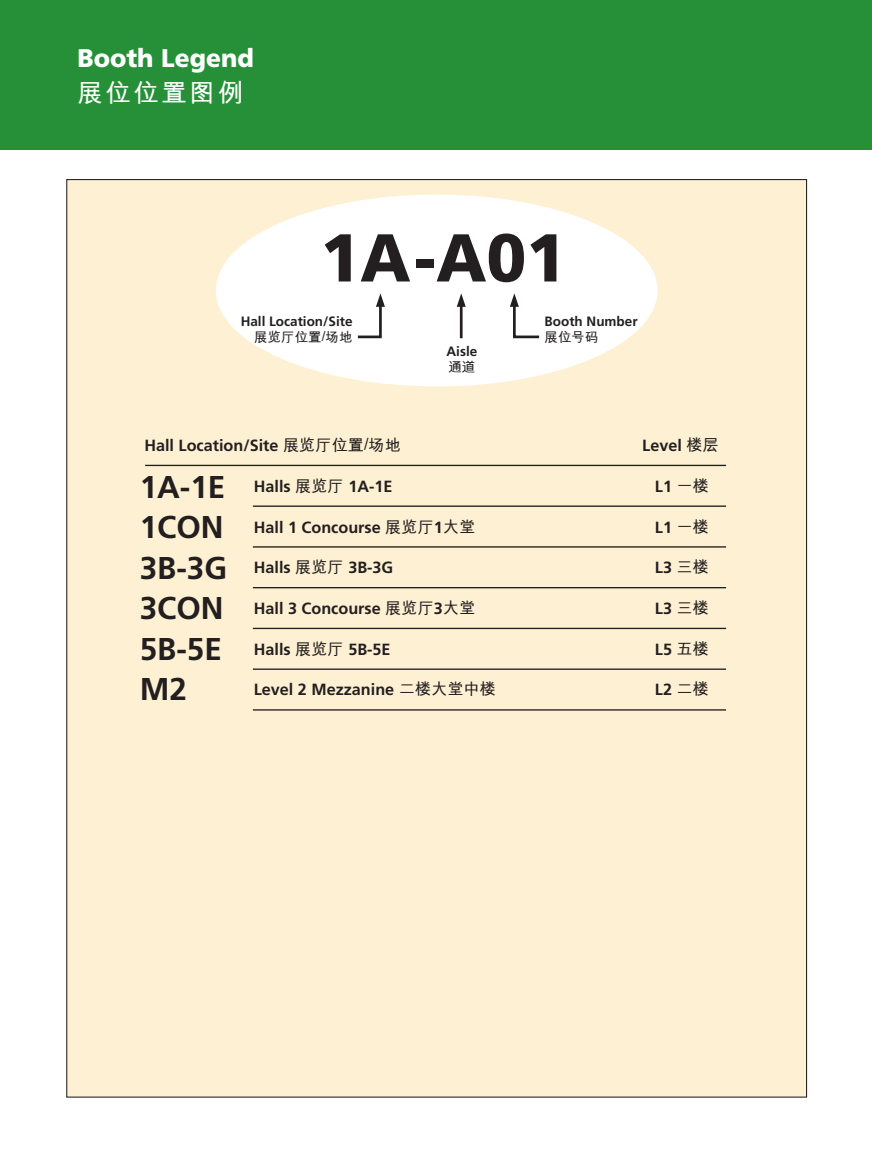
<style>
.page{position:relative;width:872px;height:1149px;background:#fff}
.page>*{position:absolute;margin:0;border:0;box-sizing:border-box;transform-origin:0 0}
.t1{font:900 67.5px "Frutiger";color:#231f20;scale:.96 1}
.t2{font:700 31.5px/40.5px "Frutiger";color:#231f20}
.t3{font:900 25.5px "Frutiger";color:#fff;scale:.96 1}
.t4{font:700 25.5px "M Hei GB5";letter-spacing:.1em;color:#fff}
.t5{font:700 16.2px "Frutiger";color:#231f20}
.t6{font:700 13.5px "Frutiger";color:#231f20}
.t7{font:700 13.5px "M Hei GB5";color:#231f20}
.s1{font-family:"M Hei GB5"}
</style>
<div class="page">
<div style="left:67px;top:179px;width:739px;height:917px;background:#fef1d3"></div>
<hr style="left:145px;top:464px;width:581px;height:2px;background:#231f20">
<hr style="left:253px;top:505px;width:473px;height:1px;background:#231f20">
<hr style="left:253px;top:546px;width:473px;height:1px;background:#231f20">
<hr style="left:253px;top:587px;width:473px;height:1px;background:#231f20">
<hr style="left:253px;top:627px;width:473px;height:2px;background:#231f20">
<hr style="left:253px;top:668px;width:473px;height:1px;background:#231f20">
<hr style="left:253px;top:709px;width:473px;height:1px;background:#231f20">
<div style="left:0;top:0;width:872px;height:150px;background:#269039"></div>
<div style="left:216px;top:194px;width:441px;height:192px;background:#fff;border-radius:50%"></div>
<svg style="left:357px;top:293px;width:28px;height:46px"></svg>
<svg style="left:510px;top:293px;width:30px;height:46px"></svg>
<hr style="left:460px;top:299px;width:2px;height:39px;background:#231f20">
<svg style="left:457px;top:293px;width:9px;height:14px"></svg>
<h3 class="t3" style="left:77px;top:43px;width:185px">Booth Legend</h3>
<h3 class="t4" style="left:77px;top:79px;width:167px">展位位置圖例</h3>
<h1 class="t1" style="left:320px;top:217px;width:257px">1A-A01</h1>
<p class="t6" style="left:241px;top:313px;width:113px">Hall Location/Site</p>
<p class="t7" style="left:254px;top:330px;width:100px">展覽廳位置/場地</p>
<p class="t6" style="left:544px;top:313px;width:95px">Booth Number</p>
<p class="t7" style="left:544px;top:330px;width:55px">展位號碼</p>
<p class="t6" style="left:446px;top:343px;width:32px">Aisle</p>
<p class="t7" style="left:448px;top:360px;width:28px">通道</p>
<p class="t5" style="left:144px;top:435px;width:258px">Hall Location/Site <span class="s1">展覽廳位置/場地</span></p>
<p class="t5" style="left:642px;top:435px;width:78px">Level <span class="s1">樓層</span></p>
<h2 class="t2" style="left:140px;top:466px;width:89px">1A-1E<br>1CON<br>3B-3G<br>3CON<br>5B-5E<br>M2</h2>
<p class="t5" style="left:254px;top:477px;width:140px">Halls <span class="s1">展覽廳</span> 1A-1E</p>
<p class="t5" style="left:655px;top:477px;width:56px">L1 <span class="s1">一樓</span></p>
<p class="t5" style="left:254px;top:517px;width:223px">Hall 1 Concourse <span class="s1">展覽廳</span>1<span class="s1">大堂</span></p>
<p class="t5" style="left:655px;top:517px;width:56px">L1 <span class="s1">一樓</span></p>
<p class="t5" style="left:254px;top:558px;width:141px">Halls <span class="s1">展覽廳</span> 3B-3G</p>
<p class="t5" style="left:655px;top:558px;width:56px">L3 <span class="s1">三樓</span></p>
<p class="t5" style="left:254px;top:598px;width:223px">Hall 3 Concourse <span class="s1">展覽廳</span>3<span class="s1">大堂</span></p>
<p class="t5" style="left:655px;top:598px;width:56px">L3 <span class="s1">三樓</span></p>
<p class="t5" style="left:254px;top:639px;width:138px">Halls <span class="s1">展覽廳</span> 5B-5E</p>
<p class="t5" style="left:655px;top:639px;width:56px">L5 <span class="s1">五樓</span></p>
<p class="t5" style="left:254px;top:679px;width:244px">Level 2 Mezzanine <span class="s1">二樓大堂中樓</span></p>
<p class="t5" style="left:655px;top:679px;width:56px">L2 <span class="s1">二樓</span></p>
</div>
